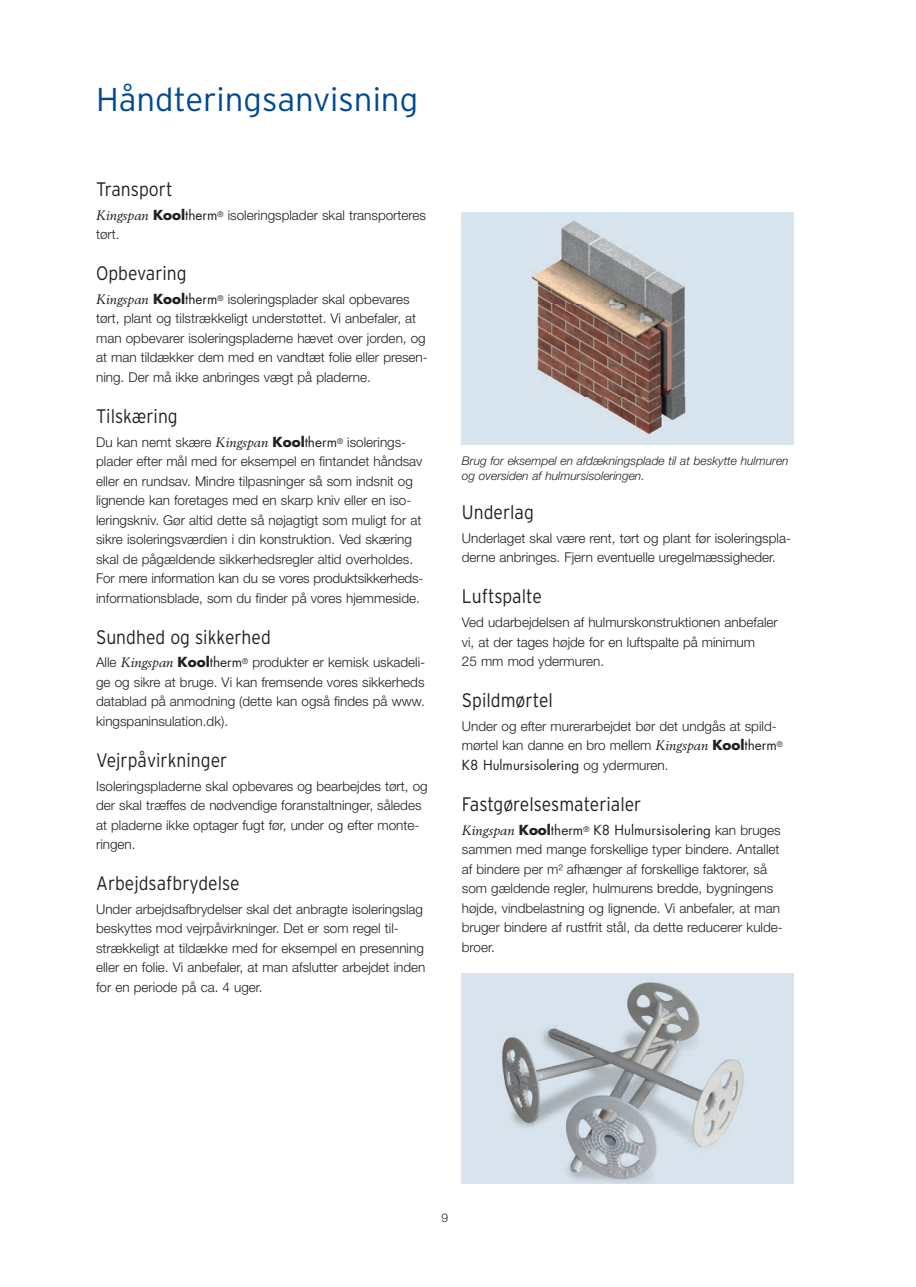
<style>
.page{position:relative;width:916px;height:1287px;background:#fff}
.page>*{position:absolute;margin:0;border:0;box-sizing:border-box;transform-origin:0 0}
.t1{font:300 33px "Interstate";color:#014990}
.t2{font:300 19.5px "Interstate";color:#231f20;scale:.9 1}
.t3{font:300 13.5px/19.5px "Helvetica Neue LT Std";color:#231f20}
.t4{font:13.5px "Futura Std";color:#231f20}
.t5{font:italic 300 12px/15px "Helvetica Neue LT Std";color:#231f20}
.t6{font:300 12px "Helvetica Neue LT Std";color:#231f20}
.s1{font-family:"Berling LT Std";font-weight:400;font-style:italic}
.s2{font-family:"Futura Std";font-weight:700}
.s3{font-family:"Futura Std";font-weight:400}
.s4{font-family:"Helvetica Neue LT Std";font-weight:300}
.s5{font-family:"Berling LT Std";font-style:italic}
.s6{font-weight:700}
</style>
<div class="page">
<img style="left:462px;top:974px;width:331px;height:210px">
<img style="left:462px;top:212px;width:331px;height:232px">
<h1 class="t1" style="left:96px;top:87px;width:323px">Håndteringsanvisning</h1>
<h2 class="t2" style="left:96px;top:182px;width:87px">Transport</h2>
<p class="t3" style="left:96px;top:206px;width:331px"><span class="s1">Kingspan</span> <span class="s2">Kool</span><span class="s3">therm</span><sup>®</sup> isoleringsplader skal transporteres tørt.</p>
<h2 class="t2" style="left:96px;top:266px;width:102px">Opbevaring</h2>
<p class="t3" style="left:96px;top:291px;width:333px"><span class="s1">Kingspan</span> <span class="s2">Kool</span><span class="s3">therm</span><sup>®</sup> isoleringsplader skal opbevares tørt, plant og tilstrækkeligt understøttet. Vi anbefaler, at man opbevarer isoleringspladerne hævet over jorden, og at man tildækker dem med en vandtæt folie eller presen&shy;ning. Der må ikke anbringes vægt på pladerne.</p>
<h2 class="t2" style="left:96px;top:409px;width:92px">Tilskæring</h2>
<p class="t3" style="left:96px;top:433px;width:329px">Du kan nemt skære <span class="s1">Kingspan</span> <span class="s2">Kool</span><span class="s3">therm</span><sup>®</sup> isolerings&shy;plader efter mål med for eksempel en fintandet håndsav eller en rundsav. Mindre tilpasninger så som indsnit og lignende kan foretages med en skarp kniv eller en iso&shy;leringskniv. Gør altid dette så nøjagtigt som muligt for at sikre isoleringsværdien i din konstruktion. Ved skæring skal de pågældende sikkerhedsregler altid overholdes.<br>For mere information kan du se vores produktsikkerheds&shy;informationsblade, som du finder på vores hjemmeside.</p>
<h2 class="t2" style="left:96px;top:630px;width:196px">Sundhed og sikkerhed</h2>
<p class="t3" style="left:96px;top:654px;width:331px;text-align:justify">Alle <span class="s1">Kingspan</span> <span class="s2">Kool</span><span class="s3">therm</span><sup>®</sup> produkter er kemisk uskadeli&shy;ge og sikre at bruge. Vi kan fremsende vores sikkerheds datablad på anmodning (dette kan også findes på www. kingspaninsulation.dk).</p>
<h2 class="t2" style="left:96px;top:753px;width:147px">Vejrpåvirkninger</h2>
<p class="t3" style="left:96px;top:777px;width:333px">Isoleringspladerne skal opbevares og bearbejdes tørt, og der skal træffes de nødvendige foranstaltninger, således at pladerne ikke optager fugt før, under og efter monte&shy;ringen.</p>
<h2 class="t2" style="left:96px;top:876px;width:161px">Arbejdsafbrydelse</h2>
<p class="t3" style="left:96px;top:901px;width:331px">Under arbejdsafbrydelser skal det anbragte isoleringslag beskyttes mod vejrpåvirkninger. Det er som regel til&shy;strækkeligt at tildække med for eksempel en presenning eller en folie. Vi anbefaler, at man afslutter arbejdet inden for en periode på ca. 4 uger.</p>
<p class="t5" style="left:462px;top:454px;width:328px">Brug for eksempel en afdækningsplade til at beskytte hulmuren og oversiden af hulmursisoleringen.</p>
<h2 class="t2" style="left:462px;top:505px;width:81px">Underlag</h2>
<p class="t3" style="left:462px;top:529px;width:331px">Underlaget skal være rent, tørt og plant før isoleringspla&shy;derne anbringes. Fjern eventuelle uregelmæssigheder.</p>
<h2 class="t2" style="left:462px;top:589px;width:90px">Luftspalte</h2>
<p class="t3" style="left:462px;top:614px;width:317px">Ved udarbejdelsen af hulmurskonstruktionen anbefaler vi, at der tages højde for en luftspalte på minimum<br>25 mm mod ydermuren.</p>
<h2 class="t2" style="left:462px;top:693px;width:103px">Spildmørtel</h2>
<p class="t3" style="left:462px;top:718px;width:322px">Under og efter murerarbejdet bør det undgås at spild&shy;mørtel kan danne en bro mellem <span class="s1">Kingspan</span> <span class="s2">Kool</span><span class="s3">therm</span><sup>®</sup></p>
<p class="t4" style="left:462px;top:758px;width:208px">K8 Hulmursisolering <span class="s4">og ydermuren.</span></p>
<h2 class="t2" style="left:462px;top:797px;width:201px">Fastgørelsesmaterialer</h2>
<p class="t4" style="left:462px;top:823px;width:320px"><span class="s5">Kingspan</span> <span class="s6">Kool</span>therm<sup>®</sup> K8 Hulmursisolering <span class="s4">kan bruges</span></p>
<p class="t3" style="left:462px;top:841px;width:322px">sammen med mange forskellige typer bindere. Antallet af bindere per m2 afhænger af forskellige faktorer, så som gældende regler, hulmurens bredde, bygningens højde, vindbelastning og lignende. Vi anbefaler, at man bruger bindere af rustfrit stål, da dette reducerer kulde&shy;broer.</p>
<p class="t6" style="left:441px;top:1213px;width:8px">9</p>
</div>
